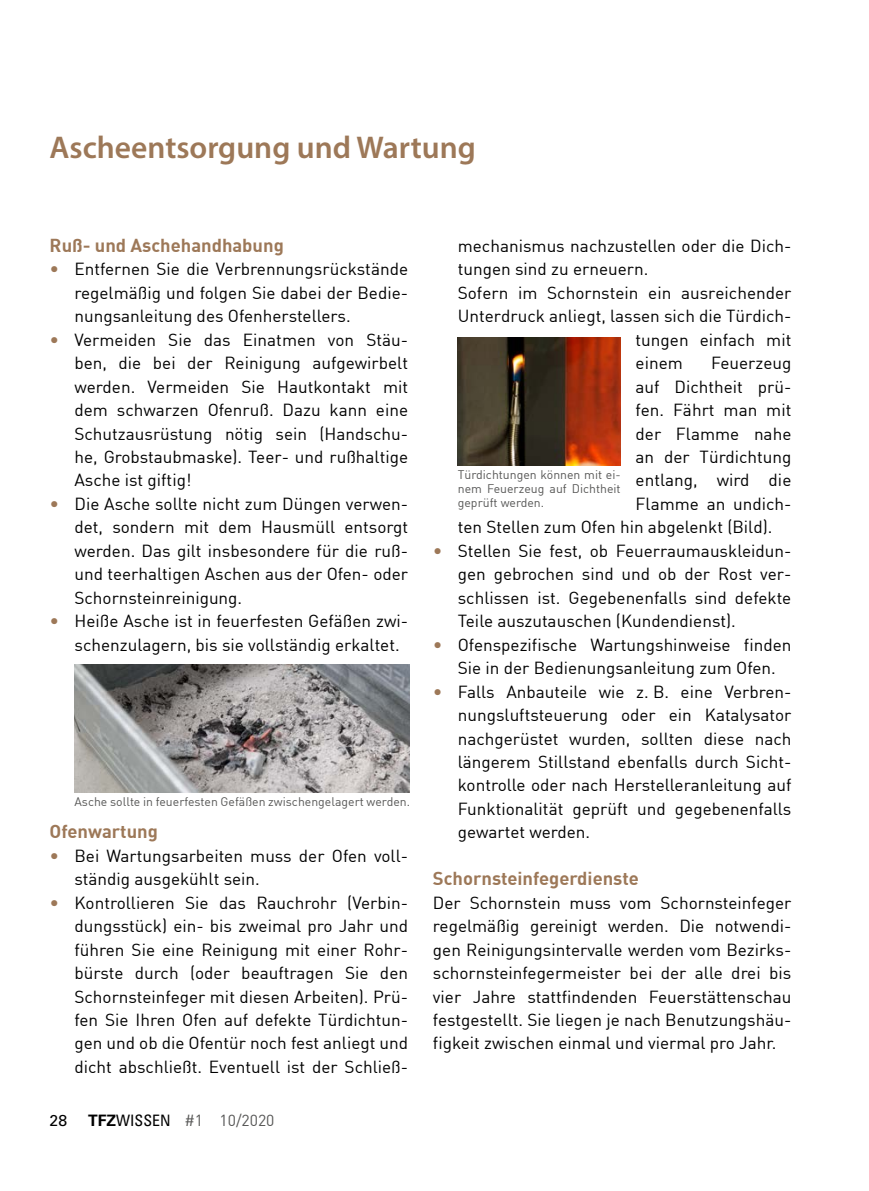
<style>
.page{position:relative;width:869px;height:1191px;background:#fff}
.page>*{position:absolute;margin:0;border:0;box-sizing:border-box;transform-origin:0 0}
.Überschrift_2{font:600 31.5px "Myriad Pro";color:#9d7858}
.Zwischenüberschrift{font:18.38px "DIN Bold";color:#9d7858}
.Text{font:18.38px "DIN Bold";color:#9d7858}
.Text-2{font:17.15px/23.4px "DIN Regular";color:#000;text-align:justify}
.Aufzählung_ohne_Bull{font:17.15px "DIN Regular";color:#000}
.t1{font:15.75px "DIN Regular";color:#575756}
.t2{font:15.75px "Univers LT Std";color:#000}
.Bildunterschrift___f{font:12.25px/14px "DIN Regular";color:#575756;text-align:justify}
.s1{font-size:18.38px;color:#9d7858}
.s2{font-family:"Univers LT Std";font-weight:700;color:#000}
.s3{font-family:"Univers LT Std";font-stretch:condensed;color:#000}
</style>
<div class="page">
<svg style="left:74px;top:337px;width:547px;height:456px"></svg>
<p class="Überschrift_2" style="left:50px;top:127px;width:427px">Ascheentsorgung und Wartung</p>
<p class="Text" style="left:50px;top:233px;width:236px">Ruß- und Aschehandhabung</p>
<p class="Text-2" style="left:74px;top:257px;width:335px;text-indent:-25px"><span class="s1">•</span> Entfernen Sie die Verbrennungsrückstände regelmäßig und folgen Sie dabei der Bedie&shy;nungsanleitung des Ofenherstellers.</p>
<p class="Text-2" style="left:74px;top:327px;width:335px;text-indent:-25px"><span class="s1">•</span> Vermeiden Sie das Einatmen von Stäu&shy;ben, die bei der Reinigung aufgewirbelt werden. Vermeiden Sie Hautkontakt mit dem schwarzen Ofenruß. Dazu kann eine Schutzausrüstung nötig sein (Handschu&shy;he, Grobstaubmaske). Teer- und rußhaltige Asche ist giftig!</p>
<p class="Text-2" style="left:74px;top:491px;width:335px;text-indent:-25px"><span class="s1">•</span> Die Asche sollte nicht zum Düngen verwen&shy;det, sondern mit dem Hausmüll entsorgt werden. Das gilt insbesondere für die ruß&shy;und teerhaltigen Aschen aus der Ofen- oder Schornsteinreinigung.</p>
<p class="Text-2" style="left:74px;top:609px;width:335px;text-indent:-25px"><span class="s1">•</span> Heiße Asche ist in feuerfesten Gefäßen zwi&shy;schenzulagern, bis sie vollständig erkaltet.</p>
<p class="Bildunterschrift___f" style="left:74px;top:794px;width:337px">Asche sollte in feuerfesten Gefäßen zwischengelagert werden.</p>
<p class="Zwischenüberschrift" style="left:50px;top:819px;width:110px">Ofenwartung</p>
<p class="Text-2" style="left:74px;top:843px;width:335px;text-indent:-25px"><span class="s1">•</span> Bei Wartungsarbeiten muss der Ofen voll&shy;ständig ausgekühlt sein.</p>
<p class="Text-2" style="left:74px;top:890px;width:335px;text-indent:-25px"><span class="s1">•</span> Kontrollieren Sie das Rauchrohr (Verbin&shy;dungsstück) ein- bis zweimal pro Jahr und führen Sie eine Reinigung mit einer Rohr&shy;bürste durch (oder beauftragen Sie den Schornsteinfeger mit diesen Arbeiten). Prü&shy;fen Sie Ihren Ofen auf defekte Türdichtun&shy;gen und ob die Ofentür noch fest anliegt und dicht abschließt. Eventuell ist der Schließ-</p>
<p class="t2" style="left:50px;top:1111px;width:19px">28</p>
<p class="t1" style="left:88px;top:1110px;width:188px"><span class="s2">TFZ</span><span class="s3">WISSEN</span> #1 10/2020</p>
<p class="Text-2" style="left:457px;top:234px;width:335px">mechanismus nachzustellen oder die Dich&shy;tungen sind zu erneuern.</p>
<p class="Aufzählung_ohne_Bull" style="left:457px;top:282px;width:335px">Sofern im Schornstein ein ausreichender</p>
<p class="Aufzählung_ohne_Bull" style="left:457px;top:305px;width:335px">Unterdruck anliegt, lassen sich die Türdich-</p>
<p class="Aufzählung_ohne_Bull" style="left:635px;top:329px;width:157px">tungen einfach mit</p>
<p class="Aufzählung_ohne_Bull" style="left:635px;top:352px;width:49px">einem</p>
<p class="Aufzählung_ohne_Bull" style="left:710px;top:352px;width:82px">Feuerzeug</p>
<p class="Aufzählung_ohne_Bull" style="left:635px;top:376px;width:157px">auf Dichtheit prü-</p>
<p class="Aufzählung_ohne_Bull" style="left:635px;top:399px;width:157px">fen. Fährt man mit</p>
<p class="Aufzählung_ohne_Bull" style="left:635px;top:422px;width:157px">der Flamme nahe</p>
<p class="Aufzählung_ohne_Bull" style="left:635px;top:446px;width:157px">an der Türdichtung</p>
<p class="Aufzählung_ohne_Bull" style="left:635px;top:469px;width:157px">entlang, wird die</p>
<p class="Aufzählung_ohne_Bull" style="left:635px;top:493px;width:157px">Flamme an undich-</p>
<p class="Aufzählung_ohne_Bull" style="left:457px;top:516px;width:316px">ten Stellen zum Ofen hin abgelenkt (Bild).</p>
<p class="Text-2" style="left:457px;top:538px;width:335px;text-indent:-25px"><span class="s1">•</span> Stellen Sie fest, ob Feuerraumauskleidun&shy;gen gebrochen sind und ob der Rost ver&shy;schlissen ist. Gegebenenfalls sind defekte Teile auszutauschen (Kundendienst).</p>
<p class="Text-2" style="left:433px;top:632px;width:360px;text-align:center"><span class="s1">•</span> Ofenspezifische Wartungshinweise finden<br>Sie in der Bedienungsanleitung zum Ofen.</p>
<p class="Text-2" style="left:457px;top:679px;width:335px;text-indent:-25px"><span class="s1">•</span> Falls Anbauteile wie z. B. eine Verbren&shy;nungsluftsteuerung oder ein Katalysator nachgerüstet wurden, sollten diese nach längerem Stillstand ebenfalls durch Sicht&shy;kontrolle oder nach Herstelleranleitung auf Funktionalität geprüft und gegebenenfalls gewartet werden.</p>
<p class="Zwischenüberschrift" style="left:433px;top:866px;width:207px">Schornsteinfegerdienste</p>
<p class="Text-2" style="left:433px;top:890px;width:360px">Der Schornstein muss vom Schornsteinfeger regelmäßig gereinigt werden. Die notwendi&shy;gen Reinigungsintervalle werden vom Bezirks&shy;schornsteinfegermeister bei der alle drei bis vier Jahre stattfindenden Feuerstättenschau festgestellt. Sie liegen je nach Benutzungshäu&shy;figkeit zwischen einmal und viermal pro Jahr.</p>
<p class="Bildunterschrift___f" style="left:457px;top:467px;width:164px">Türdichtungen können mit ei&shy;nem Feuerzeug auf Dichtheit geprüft werden.</p>
</div>
